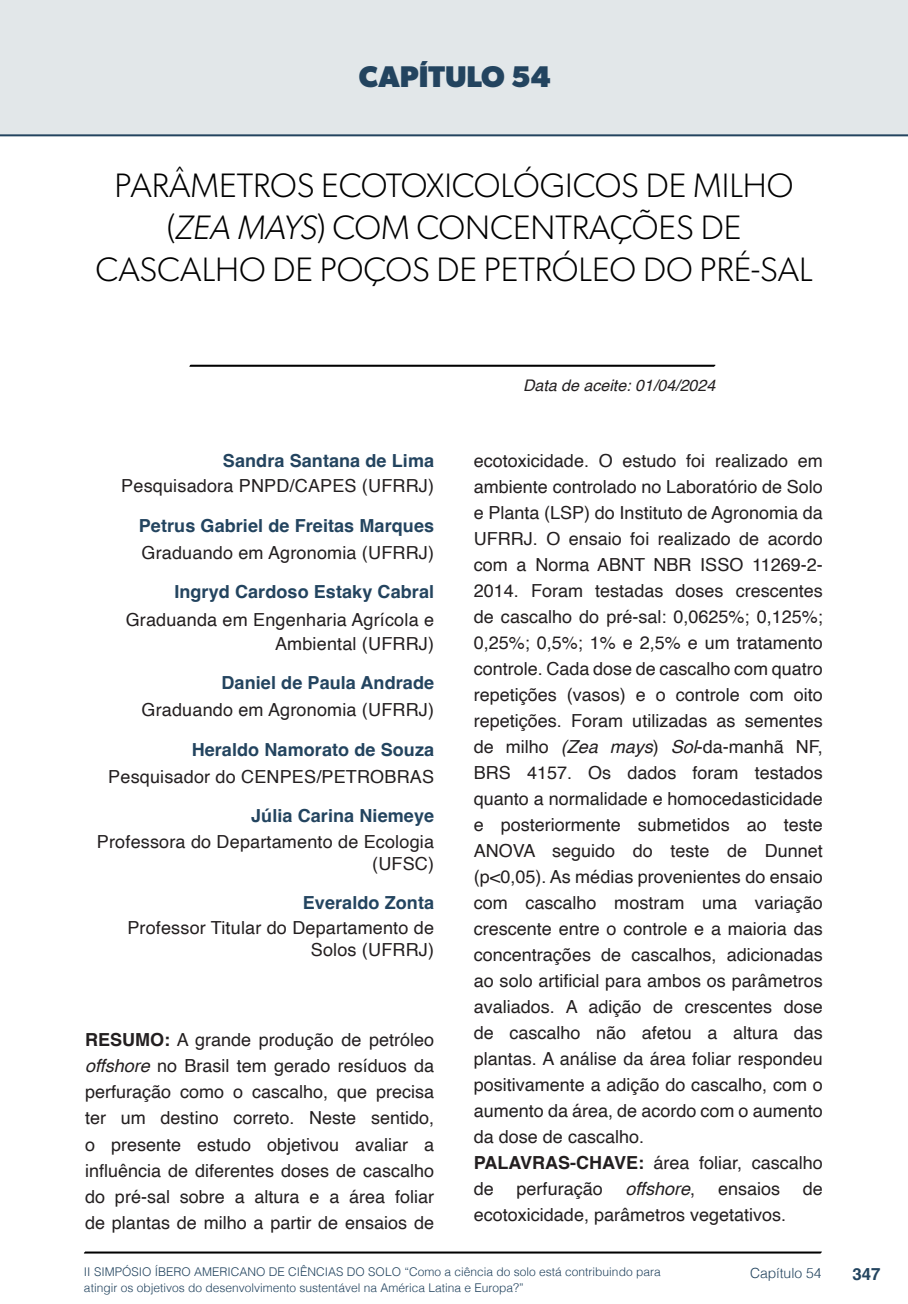
<style>
.page{position:relative;width:908px;height:1304px;background:#fff}
.page>*{position:absolute;margin:0;border:0;box-sizing:border-box;transform-origin:0 0}
.nome_artigos{font:300 34px/42px "Gibson";color:#000;text-align:center}
.capítulos{font:700 30px "Gibson";color:#23445f}
.Resumos_e_PC_TXT{font:18px/26px "Helvetica";color:#231f20;text-align:justify}
.info_autores{font:18px/22px "Helvetica";letter-spacing:.01em;color:#231f20;text-align:right}
.nome_autores{font:700 18px "Helvetica";letter-spacing:.005em;color:#23445f}
.Resumos_e_PC_TXT-2{font:italic 18px "Helvetica";color:#231f20}
.t1{font:700 16.8px "Helvetica";color:#23445f}
.t2{font:italic 16px "Helvetica";color:#231f20}
.t3{font:300 14px "Helvetica";color:#23445f}
.t4{font:300 12px/16px "Helvetica";color:#23445f}
.s1{font-style:italic}
.s2{font-weight:700}
.s3{font-style:normal}
</style>
<div class="page">
<svg style="left:84px;top:1251px;width:737px;height:3px;background:#515151"></svg>
<div style="left:0;top:0;width:907px;height:136px;background:#e2e7e9"></div>
<svg style="left:189px;top:364px;width:526px;height:3px;background:#4f4f4f"></svg>
<div style="left:44px;top:72px;width:68px;height:61px;background:#e2e7e9"></div>
<p class="capítulos" style="left:359px;top:58px;width:193px">CAPÍTULO 54</p>
<p class="nome_artigos" style="left:95px;top:164px;width:718px">PARÂMETROS ECOTOXICOLÓGICOS DE MILHO (<span class="s1">ZEA MAYS</span>) COM CONCENTRAÇÕES DE<br>CASCALHO DE POÇOS DE PETRÓLEO DO PRÉ-SAL</p>
<p class="nome_autores" style="left:223px;top:450px;width:212px">Sandra Santana de Lima</p>
<p class="info_autores" style="left:121px;top:476px;width:314px">Pesquisadora PNPD/CAPES (UFRRJ)</p>
<p class="nome_autores" style="left:139px;top:514px;width:296px">Petrus Gabriel de Freitas Marques</p>
<p class="info_autores" style="left:141px;top:542px;width:294px">Graduando em Agronomia (UFRRJ)</p>
<p class="nome_autores" style="left:174px;top:581px;width:261px">Ingryd Cardoso Estaky Cabral</p>
<p class="info_autores" style="left:126px;top:608px;width:310px;line-height:24px">Graduanda em Engenharia Agrícola e<br>Ambiental (UFRRJ)</p>
<p class="nome_autores" style="left:221px;top:672px;width:214px">Daniel de Paula Andrade</p>
<p class="info_autores" style="left:141px;top:700px;width:294px">Graduando em Agronomia (UFRRJ)</p>
<p class="nome_autores" style="left:191px;top:738px;width:244px">Heraldo Namorato de Souza</p>
<p class="info_autores" style="left:108px;top:766px;width:327px">Pesquisador do CENPES/PETROBRAS</p>
<p class="nome_autores" style="left:251px;top:805px;width:184px">Júlia Carina Niemeye</p>
<p class="info_autores" style="left:97px;top:831px;width:338px">Professora do Departamento de Ecologia (UFSC)</p>
<p class="nome_autores" style="left:303px;top:892px;width:133px">Everaldo Zonta</p>
<p class="info_autores" style="left:127px;top:918px;width:308px">Professor Titular do Departamento de<br>Solos (UFRRJ)</p>
<p class="Resumos_e_PC_TXT" style="left:85px;top:1028px;width:350px"><span class="s2">RESUMO:</span> A grande produção de petróleo <span class="s1">offshore</span> no Brasil tem gerado resíduos da perfuração como o cascalho, que precisa ter um destino correto. Neste sentido, o presente estudo objetivou avaliar a influência de diferentes doses de cascalho do pré-sal sobre a altura e a área foliar de plantas de milho a partir de ensaios de</p>
<p class="t2" style="left:523px;top:373px;width:194px">Data de aceite: 01/04/2024</p>
<p class="Resumos_e_PC_TXT" style="left:473px;top:448px;width:350px">ecotoxicidade. O estudo foi realizado em ambiente controlado no Laboratório de Solo e Planta (LSP) do Instituto de Agronomia da UFRRJ. O ensaio foi realizado de acordo com a Norma ABNT NBR ISSO 11269-2- 2014. Foram testadas doses crescentes de cascalho do pré-sal: 0,0625%; 0,125%; 0,25%; 0,5%; 1% e 2,5% e um tratamento controle. Cada dose de cascalho com quatro repetições (vasos) e o controle com oito repetições. Foram utilizadas as sementes de milho <span class="s1">(Zea mays</span>) <span class="s1">Sol</span>-da-manhã NF, BRS 4157. Os dados foram testados quanto a normalidade e homocedasticidade e posteriormente submetidos ao teste ANOVA seguido do teste de Dunnet (p&lt;0,05). As médias provenientes do ensaio com cascalho mostram uma variação crescente entre o controle e a maioria das concentrações de cascalhos, adicionadas ao solo artificial para ambos os parâmetros avaliados. A adição de crescentes dose de cascalho não afetou a altura das plantas. A análise da área foliar respondeu positivamente a adição do cascalho, com o aumento da área, de acordo com o aumento da dose de cascalho.</p>
<p class="Resumos_e_PC_TXT" style="left:473px;top:1150px;width:350px"><span class="s2">PALAVRAS-CHAVE:</span> área foliar, cascalho de</p>
<p class="Resumos_e_PC_TXT" style="left:516px;top:1176px;width:88px">perfuração</p>
<p class="Resumos_e_PC_TXT-2" style="left:625px;top:1175px;width:71px">offshore<span class="s3">,</span></p>
<p class="Resumos_e_PC_TXT" style="left:717px;top:1176px;width:64px">ensaios</p>
<p class="Resumos_e_PC_TXT" style="left:802px;top:1176px;width:22px">de</p>
<p class="Resumos_e_PC_TXT" style="left:473px;top:1202px;width:314px">ecotoxicidade, parâmetros vegetativos.</p>
<p class="t4" style="left:84px;top:1263px;width:578px">II SIMPÓSIO ÍBERO AMERICANO DE CIÊNCIAS DO SOLO “Como a ciência do solo está contribuindo para atingir os objetivos do desenvolvimento sustentável na América Latina e Europa?”</p>
<p class="t3" style="left:749px;top:1261px;width:73px">Capítulo 54</p>
<p class="t1" style="left:851px;top:1264px;width:30px">347</p>
</div>
